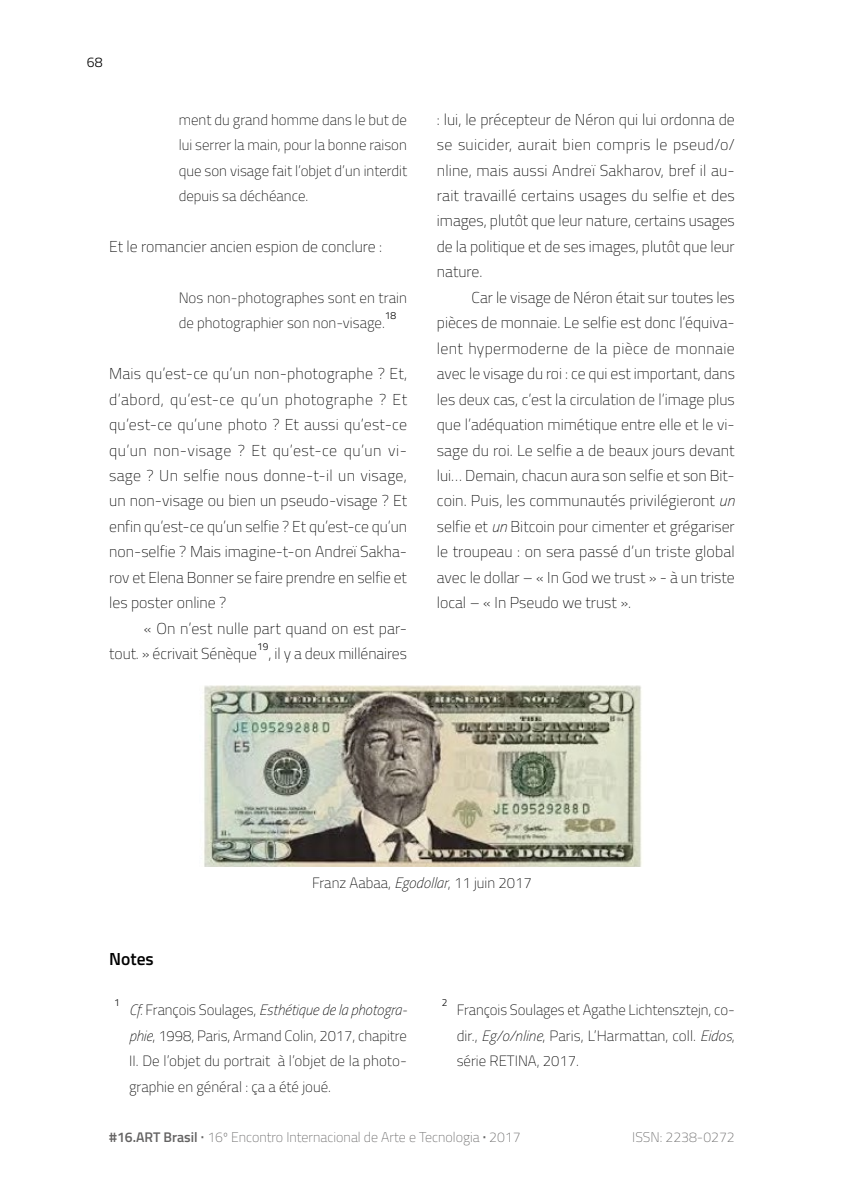
<style>
.page{position:relative;width:844px;height:1191px;background:#fff}
.page>*{position:absolute;margin:0;border:0;box-sizing:border-box;transform-origin:0 0}
.t1{font:600 17.5px "Titillium Web";color:#000}
.t2{font:100 15.75px/25.4px "Titillium Web";color:#000;text-align:justify}
.t3{font:100 14.88px/25.4px "Titillium Web";color:#000;text-align:justify}
.t4{font:100 14px "Titillium Web";color:#646363}
.t5{font:300 14px "Titillium Web";color:#000}
.t6{font:300 10.15px "Titillium Web";color:#000}
.s1{font-style:italic}
.s2{font-weight:600}
</style>
<div class="page">
<img style="left:204px;top:685px;width:438px;height:182px">
<p class="t5" style="left:87px;top:52px;width:17px">68</p>
<p class="t3" style="left:179px;top:106px;width:230px">ment du grand homme dans le but de lui serrer la main, pour la bonne raison que son visage fait l’objet d’un interdit depuis sa déchéance.</p>
<p class="t2" style="left:109px;top:233px;width:274px">Et le romancier ancien espion de conclure :</p>
<p class="t3" style="left:179px;top:284px;width:230px">Nos non-photographes sont en train de photographier son non-visage.</p>
<p class="t6" style="left:385px;top:307px;width:13px">18</p>
<p class="t2" style="left:109px;top:360px;width:299px">Mais qu’est-ce qu’un non-photographe ? Et, d’abord, qu’est-ce qu’un photographe ? Et qu’est-ce qu’une photo ? Et aussi qu’est-ce qu’un non-visage ? Et qu’est-ce qu’un vi&shy;sage ? Un selfie nous donne-t-il un visage, un non-visage ou bien un pseudo-visage ? Et enfin qu’est-ce qu’un selfie ? Et qu’est-ce qu’un non-selfie ? Mais imagine-t-on Andreï Sakha&shy;rov et Elena Bonner se faire prendre en selfie et les poster online ?</p>
<p class="t2" style="left:109px;top:615px;width:299px;text-indent:35px">« On n’est nulle part quand on est par&shy;tout. » écrivait Sénèque</p>
<p class="t6" style="left:257px;top:638px;width:13px">19</p>
<p class="t2" style="left:268px;top:640px;width:140px">, il y a deux millénaires</p>
<p class="t2" style="left:437px;top:106px;width:299px">: lui, le précepteur de Néron qui lui ordonna de se suicider, aurait bien compris le pseud/o/ nline, mais aussi Andreï Sakharov, bref il au&shy;rait travaillé certains usages du selfie et des images, plutôt que leur nature, certains usages de la politique et de ses images, plutôt que leur nature.</p>
<p class="t2" style="left:437px;top:284px;width:299px;text-indent:35px">Car le visage de Néron était sur toutes les pièces de monnaie. Le selfie est donc l’équiva&shy;lent hypermoderne de la pièce de monnaie avec le visage du roi : ce qui est important, dans les deux cas, c’est la circulation de l’image plus que l’adéquation mimétique entre elle et le vi&shy;sage du roi. Le selfie a de beaux jours devant lui… Demain, chacun aura son selfie et son Bit&shy;coin. Puis, les communautés privilégieront <span class="s1">un </span>selfie et <span class="s1">un</span> Bitcoin pour cimenter et grégariser le troupeau : on sera passé d’un triste global avec le dollar – « In God we trust » - à un triste local – « In Pseudo we trust ».</p>
<p class="t3" style="left:312px;top:870px;width:221px">Franz Aabaa, <span class="s1">Egodollar</span>, 11 juin 2017</p>
<p class="t1" style="left:109px;top:944px;width:46px">Notes</p>
<p class="t6" style="left:114px;top:994px;width:7px">1</p>
<p class="t3" style="left:129px;top:997px;width:279px"><span class="s1">Cf.</span> François Soulages, <span class="s1">Esthétique de la photogra&shy;phie</span>, 1998, Paris, Armand Colin, 2017, chapitre II. De l’objet du portrait à l’objet de la photo&shy;graphie en général : ça a été joué.</p>
<p class="t6" style="left:441px;top:994px;width:7px">2</p>
<p class="t3" style="left:456px;top:997px;width:279px">François Soulages et Agathe Lichtensztejn, co&shy;dir., <span class="s1">Eg/o/nline</span>, Paris, L’Harmattan, coll. <span class="s1">Eidos</span>, série RETINA, 2017.</p>
<p class="t4" style="left:109px;top:1126px;width:413px"><span class="s2">#16.ART Brasil</span> <sup>•</sup> 16º Encontro Internacional de Arte e Tecnologia <sup>•</sup> 2017</p>
<p class="t4" style="left:632px;top:1126px;width:104px">ISSN: 2238-0272</p>
</div>
